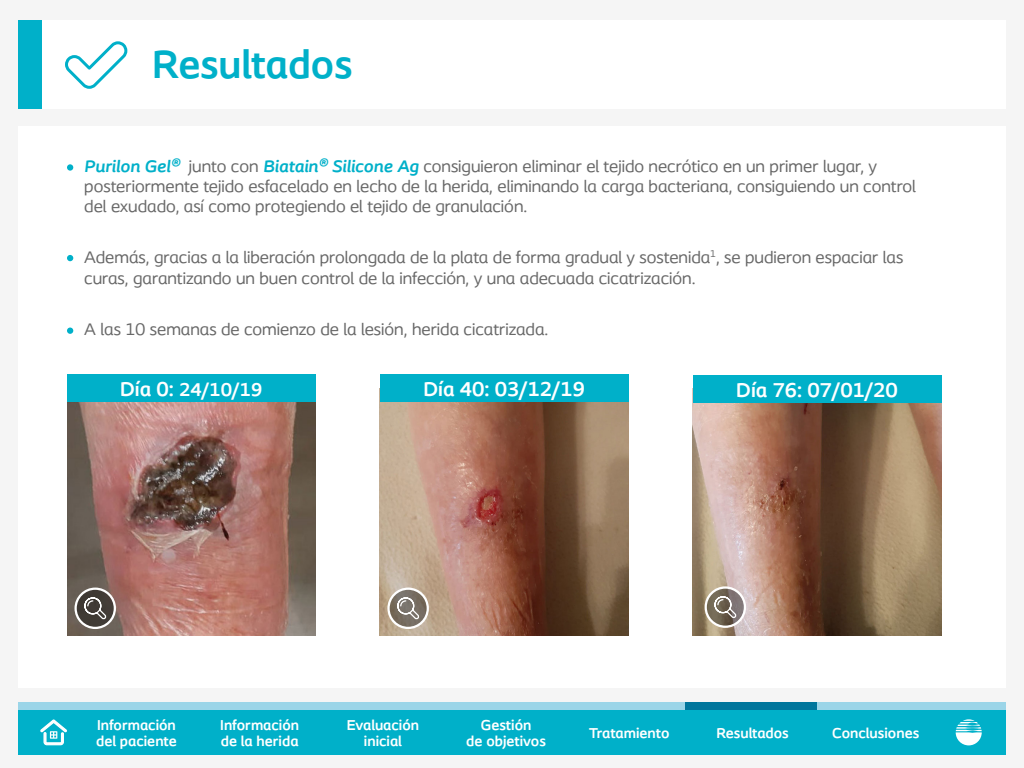
<style>
.page{position:relative;width:1024px;height:768px;background:#f5f5f5}
.page>*{position:absolute;margin:0;border:0;box-sizing:border-box;transform-origin:0 0}
.t1{font:700 41.5px "Coloplast";color:#00b0c9}
.t2{font:700 21px "Coloplast";color:#fff}
.t3{font:700 19.35px "Coloplast";color:#fff}
.t4{font:17.5px/20px "Coloplast";color:#686868}
.t5{font:700 15px/16px "Coloplast";color:#fff}
.s1{font-weight:700;font-style:italic;color:#00b0c9}
.s2{font-size:21px}
</style>
<div class="page">
<div style="left:18px;top:702px;width:988px;height:53px;background:#00b0c9"></div>
<div style="left:18px;top:702px;width:988px;height:8px;background:#9bd5e8"></div>
<div style="left:18px;top:20px;width:988px;height:89px;background:#fff"></div>
<div style="left:18px;top:126px;width:988px;height:562px;background:#fff"></div>
<div style="left:18px;top:20px;width:24px;height:89px;background:#00b0c9"></div>
<svg style="left:40px;top:719px;width:27px;height:27px"></svg>
<svg style="left:956px;top:719px;width:26px;height:26px"></svg>
<svg style="left:65px;top:41px;width:63px;height:48px"></svg>
<div style="left:685px;top:702px;width:132px;height:8px;background:#00769c"></div>
<div style="left:67px;top:164px;width:6px;height:7px;background:#00b0c9;border-radius:50%"></div>
<svg style="left:67px;top:255px;width:6px;height:6px"></svg>
<svg style="left:67px;top:328px;width:6px;height:6px"></svg>
<img style="left:67px;top:402px;width:249px;height:234px">
<svg style="left:76px;top:589px;width:39px;height:39px"></svg>
<div style="left:74px;top:588px;width:42px;height:41px;border:2px solid #fff;border-radius:50%"></div>
<svg style="left:82px;top:597px;width:26px;height:24px"></svg>
<div style="left:67px;top:375px;width:249px;height:27px;background:#00b0c9"></div>
<img style="left:380px;top:402px;width:248px;height:234px">
<svg style="left:389px;top:589px;width:39px;height:39px"></svg>
<div style="left:387px;top:588px;width:42px;height:41px;border:2px solid #fff;border-radius:50%"></div>
<svg style="left:395px;top:597px;width:26px;height:24px"></svg>
<div style="left:380px;top:375px;width:248px;height:27px;background:#00b0c9"></div>
<img style="left:693px;top:403px;width:248px;height:233px">
<svg style="left:706px;top:588px;width:39px;height:39px"></svg>
<div style="left:705px;top:586px;width:41px;height:42px;border:2px solid #fff;border-radius:50%"></div>
<svg style="left:712px;top:596px;width:26px;height:23px"></svg>
<div style="left:693px;top:375px;width:249px;height:28px;background:#00b0c9"></div>
<h1 class="t1" style="left:152px;top:39px;width:202px">Resultados</h1>
<p class="t4" style="left:84px;top:156px;width:833px"><span class="s1">Purilon Gel®</span> junto con <span class="s1">Biatain® Silicone Ag</span> consiguieron eliminar el tejido necrótico en un primer lugar, y posteriormente tejido esfacelado en lecho de la herida, eliminando la carga bacteriana, consiguiendo un control del exudado, así como protegiendo el tejido de granulación.</p>
<p class="t4" style="left:84px;top:246px;width:821px;line-height:21px">Además, gracias a la liberación prolongada de la plata de forma gradual y sostenida<sup>1</sup>, se pudieron espaciar las curas, garantizando un buen control de la infección, y una adecuada cicatrización.</p>
<p class="t4" style="left:84px;top:319px;width:466px">A las 10 semanas de comienzo de la lesión, herida cicatrizada.</p>
<p class="t3" style="left:120px;top:378px;width:144px"><span class="s2">Día 0:</span> 24/10/19</p>
<p class="t2" style="left:423px;top:377px;width:163px">Día 40: 03/12/19</p>
<p class="t2" style="left:736px;top:377px;width:163px">Día 76: 07/01/20</p>
<p class="t5" style="left:96px;top:717px;width:82px">Información del paciente</p>
<p class="t5" style="left:347px;top:717px;width:74px;text-align:center">Evaluación inicial</p>
<p class="t5" style="left:716px;top:725px;width:74px">Resultados</p>
<p class="t5" style="left:220px;top:717px;width:80px">Información de la herida</p>
<p class="t5" style="left:589px;top:725px;width:82px">Tratamiento</p>
<p class="t5" style="left:466px;top:717px;width:81px;text-align:center">Gestión<br>de objetivos</p>
<p class="t5" style="left:832px;top:725px;width:88px">Conclusiones</p>
</div>
